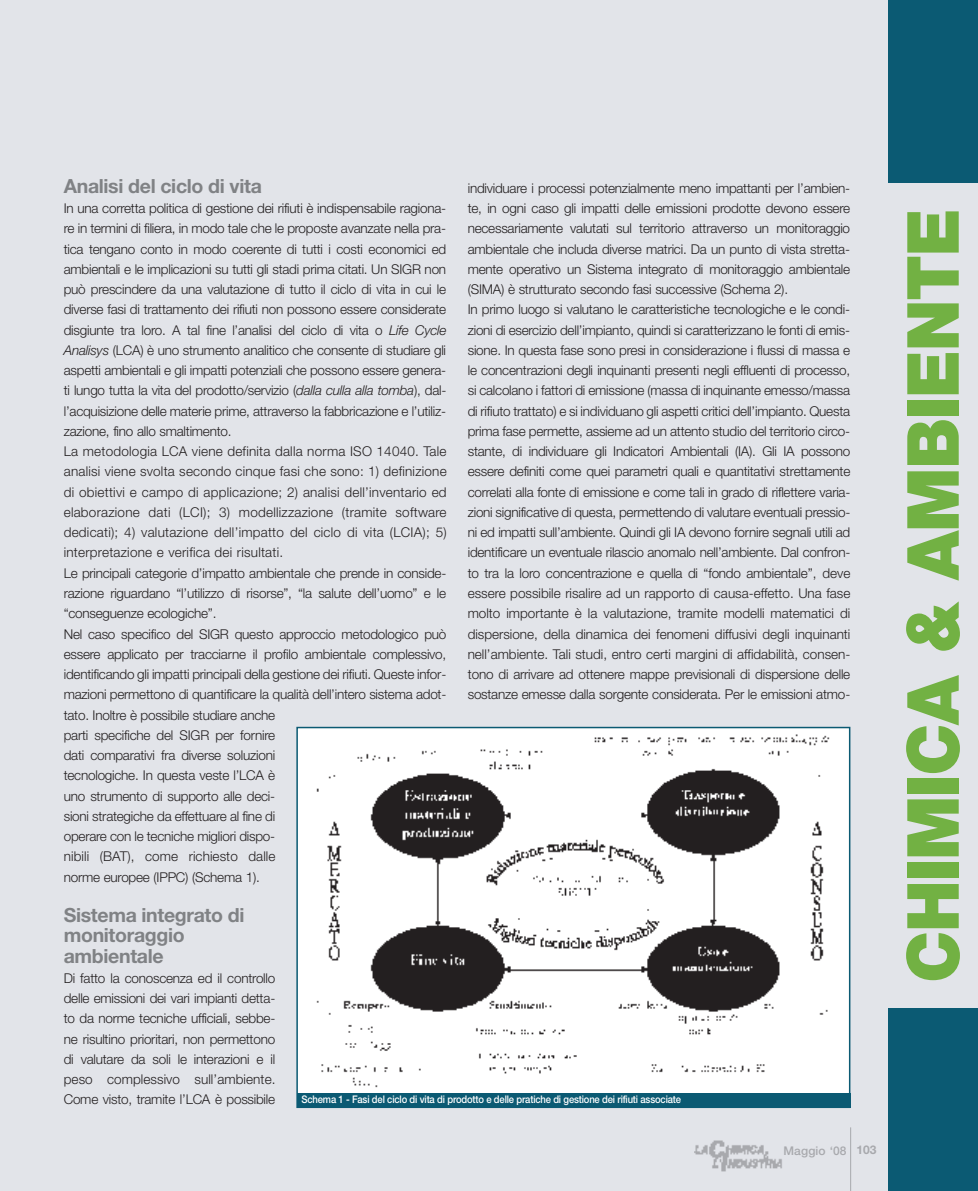
<style>
.page{position:relative;width:978px;height:1191px;background:#e2e4e9}
.page>*{position:absolute;margin:0;border:0;box-sizing:border-box;transform-origin:0 0}
.t1{font:900 72px "Helvetica Neue";letter-spacing:-.02em;color:#72b143;scale:.95 1}
.t2{font:700 19.5px/20.2px "Helvetica Neue";letter-spacing:-.015em;color:#808285}
.t3{font:300 13.5px/20.2px "Helvetica Neue";letter-spacing:-.015em;color:#231f20}
.t4{font:500 12px "Helvetica Neue";letter-spacing:.01em;color:#a8a9ad}
.t5{font:500 10.5px "Helvetica Neue";letter-spacing:-.015em;color:#fff;scale:.9 1}
.s1{font-style:italic}
.s2{font-weight:700}
</style>
<div class="page">
<hr style="left:850px;top:1127px;width:1px;height:64px;background:#a8a9ad">
<img style="left:694px;top:1140px;width:88px;height:32px">
<div style="left:889px;top:0;width:89px;height:183px;background:#0b5a73"></div>
<div style="left:889px;top:1008px;width:89px;height:183px;background:#0b5a73"></div>
<img style="left:300px;top:730px;width:547px;height:363px">
<div style="left:297px;top:1093px;width:553px;height:15px;background:#0b5a73"></div>
<h2 class="t2" style="left:64px;top:177px;width:200px">Analisi del ciclo di vita</h2>
<p class="t3" style="left:64px;top:198px;width:384px">In una corretta politica di gestione dei rifiuti è indispensabile ragiona&shy;re in termini di filiera, in modo tale che le proposte avanzate nella pra&shy;tica tengano conto in modo coerente di tutti i costi economici ed ambientali e le implicazioni su tutti gli stadi prima citati. Un SIGR non può prescindere da una valutazione di tutto il ciclo di vita in cui le diverse fasi di trattamento dei rifiuti non possono essere considerate disgiunte tra loro. A tal fine l’analisi del ciclo di vita o <span class="s1">Life Cycle Analisys</span> (LCA) è uno strumento analitico che consente di studiare gli aspetti ambientali e gli impatti potenziali che possono essere genera&shy;ti lungo tutta la vita del prodotto/servizio (<span class="s1">dalla culla alla tomba</span>), dal&shy;l’acquisizione delle materie prime, attraverso la fabbricazione e l’utiliz&shy;zazione, fino allo smaltimento.<br>La metodologia LCA viene definita dalla norma ISO 14040. Tale analisi viene svolta secondo cinque fasi che sono: 1) definizione di obiettivi e campo di applicazione; 2) analisi dell’inventario ed elaborazione dati (LCI); 3) modellizzazione (tramite software dedicati); 4) valutazione dell’impatto del ciclo di vita (LCIA); 5) interpretazione e verifica dei risultati.<br>Le principali categorie d’impatto ambientale che prende in conside&shy;razione riguardano “l’utilizzo di risorse”, “la salute dell’uomo” e le “conseguenze ecologiche”.<br>Nel caso specifico del SIGR questo approccio metodologico può essere applicato per tracciarne il profilo ambientale complessivo, identificando gli impatti principali della gestione dei rifiuti. Queste infor&shy;mazioni permettono di quantificare la qualità dell’intero sistema adot&shy;tato. Inoltre è possibile studiare anche<br>parti specifiche del SIGR per fornire<br>dati comparativi fra diverse soluzioni<br>tecnologiche. In questa veste l’LCA è<br>uno strumento di supporto alle deci-<br>sioni strategiche da effettuare al fine di<br>operare con le tecniche migliori dispo-<br>nibili (BAT), come richiesto dalle<br>norme europee (IPPC) (Schema 1).</p>
<h2 class="t2" style="left:64px;top:906px;width:182px">Sistema integrato di monitoraggio ambientale</h2>
<p class="t3" style="left:64px;top:967px;width:213px;text-align:justify">Di fatto la conoscenza ed il controllo delle emissioni dei vari impianti detta&shy;to da norme tecniche ufficiali, sebbe&shy;ne risultino prioritari, non permettono di valutare da soli le interazioni e il peso complessivo sull’ambiente.<br>Come visto, tramite l’LCA è possibile</p>
<p class="t3" style="left:468px;top:178px;width:384px">individuare i processi potenzialmente meno impattanti per l’ambien&shy;te, in ogni caso gli impatti delle emissioni prodotte devono essere necessariamente valutati sul territorio attraverso un monitoraggio ambientale che includa diverse matrici. Da un punto di vista stretta&shy;mente operativo un Sistema integrato di monitoraggio ambientale (SIMA) è strutturato secondo fasi successive (Schema 2).<br>In primo luogo si valutano le caratteristiche tecnologiche e le condi&shy;zioni di esercizio dell’impianto, quindi si caratterizzano le fonti di emis&shy;sione. In questa fase sono presi in considerazione i flussi di massa e le concentrazioni degli inquinanti presenti negli effluenti di processo, si calcolano i fattori di emissione (massa di inquinante emesso/massa di rifiuto trattato) e si individuano gli aspetti critici dell’impianto. Questa prima fase permette, assieme ad un attento studio del territorio circo&shy;stante, di individuare gli Indicatori Ambientali (IA). Gli IA possono essere definiti come quei parametri quali e quantitativi strettamente correlati alla fonte di emissione e come tali in grado di riflettere varia&shy;zioni significative di questa, permettendo di valutare eventuali pressio&shy;ni ed impatti sull’ambiente. Quindi gli IA devono fornire segnali utili ad identificare un eventuale rilascio anomalo nell’ambiente. Dal confron&shy;to tra la loro concentrazione e quella di “fondo ambientale”, deve essere possibile risalire ad un rapporto di causa-effetto. Una fase molto importante è la valutazione, tramite modelli matematici di dispersione, della dinamica dei fenomeni diffusivi degli inquinanti nell’ambiente. Tali studi, entro certi margini di affidabilità, consen&shy;tono di arrivare ad ottenere mappe previsionali di dispersione delle sostanze emesse dalla sorgente considerata. Per le emissioni atmo-</p>
<p class="t5" style="left:302px;top:1095px;width:423px">Schema 1 - Fasi del ciclo di vita di prodotto e delle pratiche di gestione dei rifiuti associate</p>
<p class="t4" style="left:783px;top:1146px;width:95px">Maggio ‘08 <span class="s2">103</span></p>
<h1 class="t1" style="left:907px;top:982px;width:816px;rotate:-90deg">CHIMICA &amp; AMBIENTE</h1>
</div>
